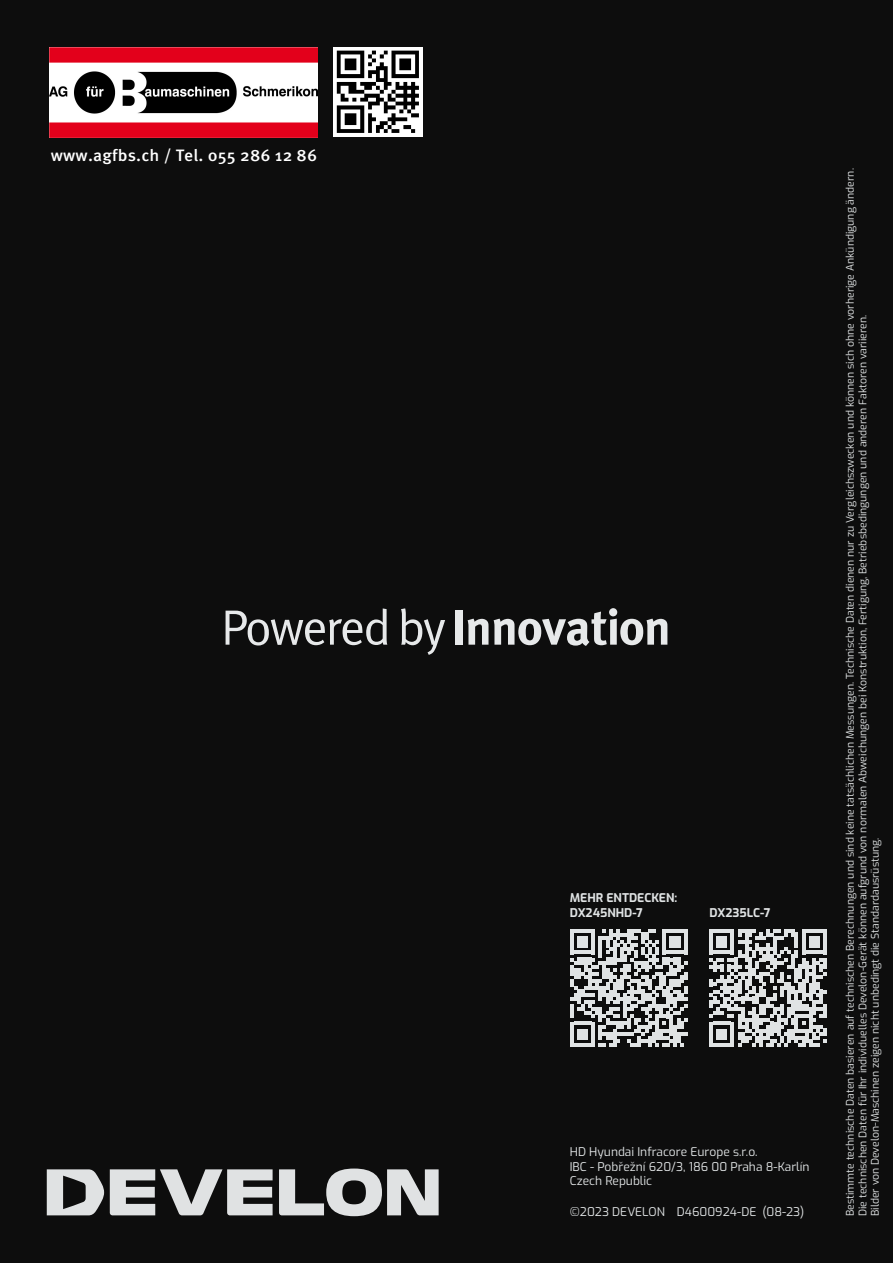
<style>
.page{position:relative;width:893px;height:1263px;background:#0d0d0d}
.page>*{position:absolute;margin:0;border:0;box-sizing:border-box;transform-origin:0 0}
.t1{font:500 16.5px "Meta Pro";letter-spacing:.01em;color:#fff;scale:1.05 1}
.t2{font:12px/14.4px "Exo";color:#e0e3e4}
.t3{font:700 12px/15px "Exo";color:#e0e3e4}
.t4{font:10.5px/12.6px "Exo";color:#e0e3e4}
</style>
<div class="page">
<svg style="left:47px;top:1169px;width:57px;height:46px"></svg>
<svg style="left:110px;top:1168px;width:329px;height:48px"></svg>
<svg style="left:226px;top:608px;width:161px;height:37px"></svg>
<svg style="left:401px;top:608px;width:44px;height:47px"></svg>
<div style="left:455px;top:610px;width:7px;height:35px;background:#e7e9ea"></div>
<svg style="left:468px;top:619px;width:20px;height:26px"></svg>
<svg style="left:494px;top:608px;width:173px;height:38px"></svg>
<svg style="left:570px;top:929px;width:117px;height:117px"></svg>
<svg style="left:709px;top:929px;width:118px;height:117px"></svg>
<img style="left:49px;top:48px;width:269px;height:89px">
<img style="left:334px;top:48px;width:89px;height:89px">
<h1 class="t1" style="left:51px;top:142px;width:255px">www.agfbs.ch / Tel. 055 286 12 86</h1>
<p class="t3" style="left:570px;top:889px;width:109px">MEHR ENTDECKEN:<br>DX245NHD-7</p>
<p class="t3" style="left:710px;top:904px;width:62px">DX235LC-7</p>
<p class="t2" style="left:570px;top:1144px;width:241px">HD Hyundai Infracore Europe s.r.o.<br>IBC - Pobřežní 620/3, 186 00 Praha 8-Karlín<br>Czech Republic</p>
<p class="t2" style="left:570px;top:1204px;width:236px">©2023 DEVELON D4600924-DE (08-23)</p>
<p class="t4" style="left:843px;top:1216px;width:1049px;rotate:-90deg">Bestimmte technische Daten basieren auf technischen Berechnungen und sind keine tatsächlichen Messungen. Technische Daten dienen nur zu Vergleichszwecken und können sich ohne vorherige Ankündigung ändern.<br>Die technischen Daten für Ihr individuelles Develon-Gerät können aufgrund von normalen Abweichungen bei Konstruktion, Fertigung, Betriebsbedingungen und anderen Faktoren variieren.<br>Bilder von Develon-Maschinen zeigen nicht unbedingt die Standardausrüstung.</p>
</div>
